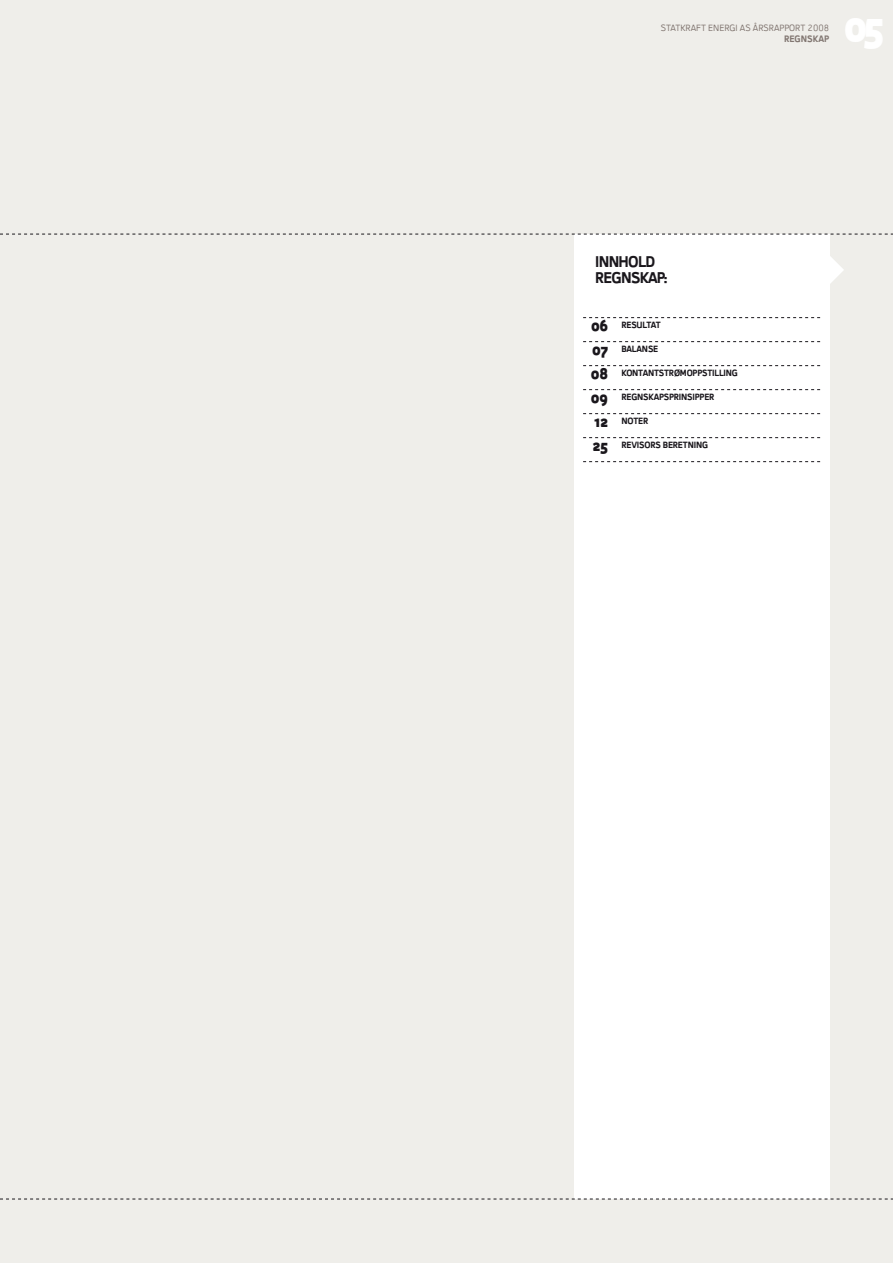
<style>
.page{position:relative;width:893px;height:1263px;background:#efeeea}
.page>*{position:absolute;margin:0;border:0;box-sizing:border-box;transform-origin:0 0}
.t1{font:900 40.5px "Statkraft Crank OSF";color:#fff}
.t2{font:700 15px/16.5px "Statkraft Crank";letter-spacing:-.05em;color:#1a171c}
.t3{font:200 9px "Statkraft Crank";color:#827772}
.t4{font:700 9px "Statkraft Crank";color:#827772}
.t5{font:700 8.7px "Statkraft Crank";letter-spacing:-.02em;color:#1a171c}
.s1{font-family:"Statkraft Crank OSF";font-weight:900;font-size:15px}
</style>
<div class="page">
<svg style="left:829px;top:249px;width:15px;height:42px"></svg>
<div style="left:574px;top:234px;width:255px;height:964px;background:#fff"></div>
<svg style="left:0;top:234px;width:893px;height:1px"></svg>
<svg style="left:0;top:1199px;width:893px;height:1px"></svg>
<svg style="left:583px;top:317px;width:237px;height:1px"></svg>
<svg style="left:583px;top:341px;width:237px;height:1px"></svg>
<svg style="left:583px;top:365px;width:237px;height:1px"></svg>
<svg style="left:583px;top:389px;width:237px;height:1px"></svg>
<svg style="left:583px;top:413px;width:237px;height:1px"></svg>
<svg style="left:583px;top:437px;width:237px;height:1px"></svg>
<svg style="left:583px;top:461px;width:237px;height:1px"></svg>
<p class="t3" style="left:661px;top:23px;width:170px">STATKRAFT ENERGI AS ÅRSRAPPORT 2008</p>
<p class="t4" style="left:784px;top:33px;width:47px">REGNSKAP</p>
<h1 class="t1" style="left:844px;top:1px;width:42px">05</h1>
<h2 class="t2" style="left:595px;top:253px;width:74px">INNHOLD<br>REGNSKAP:</h2>
<p class="t5" style="left:591px;top:320px;width:71px"><span class="s1">06</span> RESULTAT</p>
<p class="t5" style="left:592px;top:344px;width:68px"><span class="s1">07</span> BALANSE</p>
<p class="t5" style="left:591px;top:368px;width:85px"><span class="s1">08</span> KONTANTSTRØM</p>
<p class="t5" style="left:687px;top:368px;width:53px">OPPSTILLING</p>
<p class="t5" style="left:591px;top:392px;width:123px"><span class="s1">09</span> REGNSKAPSPRINSIPPER</p>
<p class="t5" style="left:594px;top:416px;width:54px"><span class="s1">12</span> NOTER</p>
<p class="t5" style="left:592px;top:440px;width:117px"><span class="s1">25</span> REVISORS BERETNING</p>
</div>
